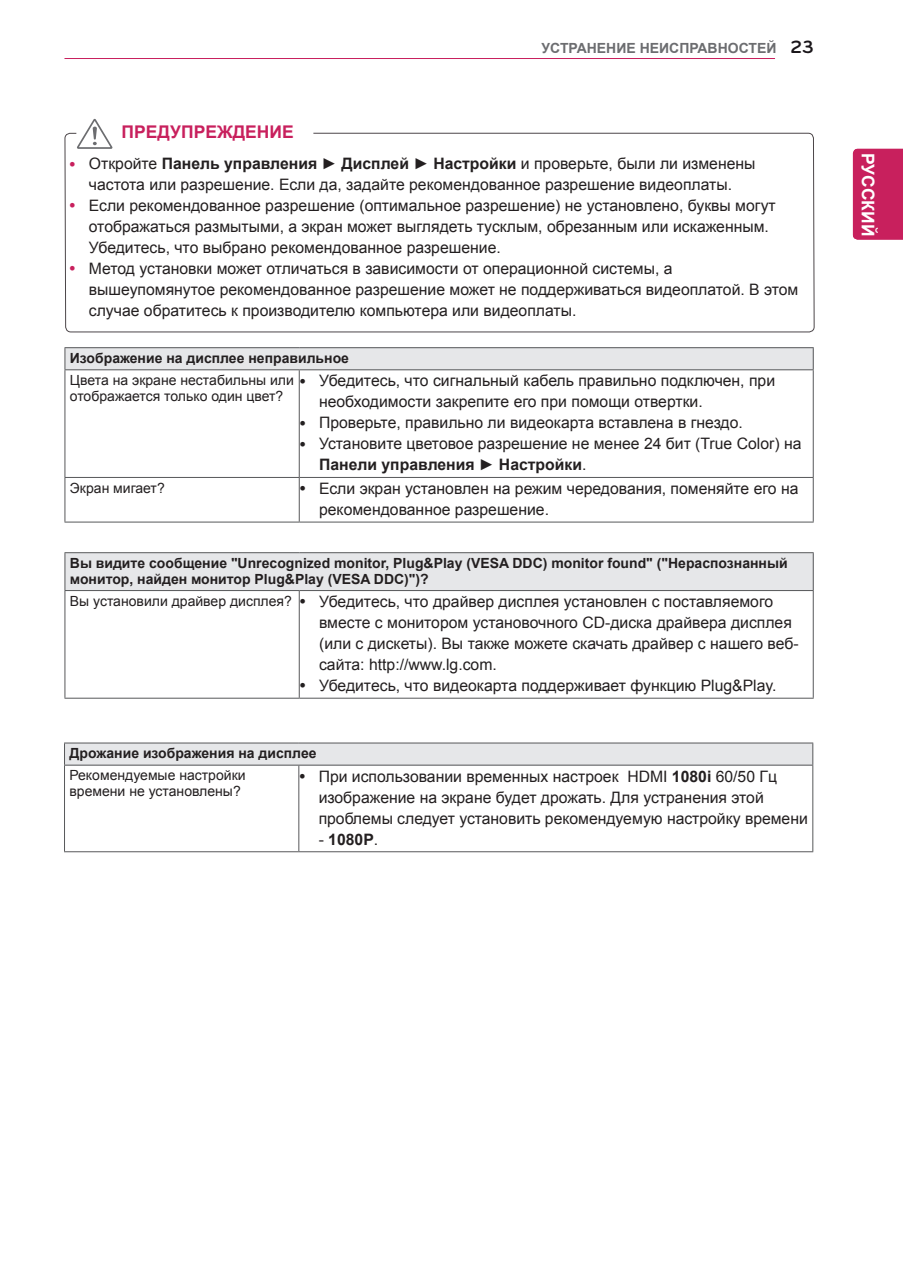
<style>
.page{position:relative;width:903px;height:1275px;background:#fff}
.page>*{position:absolute;margin:0;border:0;box-sizing:border-box;transform-origin:0 0}
.t1{font:700 21px "Bryant LG";color:#fff}
.t2{font:700 18.38px "Bryant LG";color:#1a161a}
.t3{font:700 17.5px "Arial";color:#c8205d}
.t4{font:700 17.5px "Arial";color:#fff}
.t5{font:15.75px/21px "Arial";color:#231f20}
.t6{font:700 15.75px "Arial";color:#231f20}
.t7{font:700 14px/15.8px "Arial";color:#231f20}
.t8{font:14px/15.8px "Arial";color:#231f20}
.t9{font:700 14px "Arial";color:#6c6d70}
.s1{font-weight:700}
.s2{font-weight:400}
</style>
<div class="page">
<div style="left:853px;top:149px;width:50px;height:91px;background:#c8205d"></div>
<svg style="left:64px;top:58px;width:751px;height:755px"></svg>
<svg style="left:77px;top:119px;width:35px;height:30px"></svg>
<div style="left:65px;top:743px;width:748px;height:22px;background:#e6e7e9"></div>
<hr style="left:64px;top:743px;width:235px;height:1px;background:#57585a">
<svg style="left:64px;top:743px;width:1px;height:22px"></svg>
<hr style="left:299px;top:743px;width:514px;height:1px;background:#57585a">
<svg style="left:812px;top:743px;width:1px;height:22px"></svg>
<hr style="left:64px;top:765px;width:235px;height:1px;background:#57585a">
<hr style="left:64px;top:765px;width:1px;height:86px;background:#57585a">
<hr style="left:299px;top:765px;width:514px;height:1px;background:#57585a">
<hr style="left:298px;top:765px;width:1px;height:86px;background:#57585a">
<hr style="left:812px;top:765px;width:1px;height:86px;background:#57585a">
<hr style="left:64px;top:851px;width:235px;height:1px;background:#57585a">
<hr style="left:299px;top:851px;width:514px;height:1px;background:#57585a">
<svg style="left:300px;top:378px;width:5px;height:5px"></svg>
<svg style="left:300px;top:420px;width:5px;height:5px"></svg>
<svg style="left:300px;top:441px;width:5px;height:5px"></svg>
<svg style="left:300px;top:486px;width:5px;height:5px"></svg>
<svg style="left:300px;top:599px;width:5px;height:5px"></svg>
<svg style="left:300px;top:683px;width:5px;height:5px"></svg>
<svg style="left:70px;top:161px;width:5px;height:5px"></svg>
<svg style="left:70px;top:203px;width:5px;height:5px"></svg>
<svg style="left:70px;top:266px;width:5px;height:5px"></svg>
<svg style="left:300px;top:774px;width:5px;height:4px"></svg>
<p class="t3" style="left:122px;top:121px;width:174px">ПРЕДУПРЕЖДЕНИЕ</p>
<p class="t9" style="left:542px;top:39px;width:236px">УСТРАНЕНИЕ НЕИСПРАВНОСТЕЙ</p>
<p class="t2" style="left:790px;top:36px;width:25px">23</p>
<p class="t5" style="left:89px;top:153px;width:711px">Откройте <span class="s1">Панель управления ► Дисплей ► Настройки</span> и проверьте, были ли изменены частота или разрешение. Если да, задайте рекомендованное разрешение видеоплаты.<br>Если рекомендованное разрешение (оптимальное разрешение) не установлено, буквы могут отображаться размытыми, а экран может выглядеть тусклым, обрезанным или искаженным.<br>Убедитесь, что выбрано рекомендованное разрешение.<br>Метод установки может отличаться в зависимости от операционной системы, а вышеупомянутое рекомендованное разрешение может не поддерживаться видеоплатой. В этом случае обратитесь к производителю компьютера или видеоплаты.</p>
<p class="t7" style="left:70px;top:351px;width:281px">Изображение на дисплее неправильное</p>
<p class="t8" style="left:70px;top:372px;width:225px">Цвета на экране нестабильны или отображается только один цвет?</p>
<p class="t5" style="left:319px;top:370px;width:484px">Убедитесь, что сигнальный кабель правильно подключен, при необходимости закрепите его при помощи отвертки.<br>Проверьте, правильно ли видеокарта вставлена в гнездо.<br>Установите цветовое разрешение не менее 24 бит (True Color) на <span class="s1">Панели управления ► Настройки</span>.</p>
<p class="t8" style="left:70px;top:480px;width:96px">Экран мигает?</p>
<p class="t5" style="left:319px;top:478px;width:481px">Если экран установлен на режим чередования, поменяйте его на рекомендованное разрешение.</p>
<p class="t7" style="left:70px;top:555px;width:719px">Вы видите сообщение "Unrecognized monitor, Plug&amp;Play (VESA DDC) monitor found" ("Нераспознанный монитор, найден монитор Plug&amp;Play (VESA DDC)")?</p>
<p class="t8" style="left:70px;top:593px;width:224px">Вы установили драйвер дисплея?</p>
<p class="t5" style="left:319px;top:591px;width:481px">Убедитесь, что драйвер дисплея установлен с поставляемого вместе с монитором установочного CD-диска драйвера дисплея (или с дискеты). Вы также можете скачать драйвер с нашего веб&shy;сайта: http://www.lg.com.<br>Убедитесь, что видеокарта поддерживает функцию Plug&amp;Play.</p>
<p class="t7" style="left:69px;top:746px;width:249px">Дрожание изображения на дисплее</p>
<p class="t8" style="left:69px;top:768px;width:178px">Рекомендуемые настройки времени не установлены?</p>
<p class="t5" style="left:319px;top:766px;width:491px">При использовании временных настроек HDMI <span class="s1">1080i</span> 60/50 Гц изображение на экране будет дрожать. Для устранения этой проблемы следует установить рекомендуемую настройку времени</p>
<p class="t6" style="left:319px;top:829px;width:61px"><span class="s2">-</span> 1080P<span class="s2">.</span></p>
<p class="t4" style="left:879px;top:153px;width:85px;rotate:90deg">РУССКИЙ</p>
<h1 class="t1" style="left:883px;top:173px;width:44px;rotate:90deg">RUS</h1>
</div>
